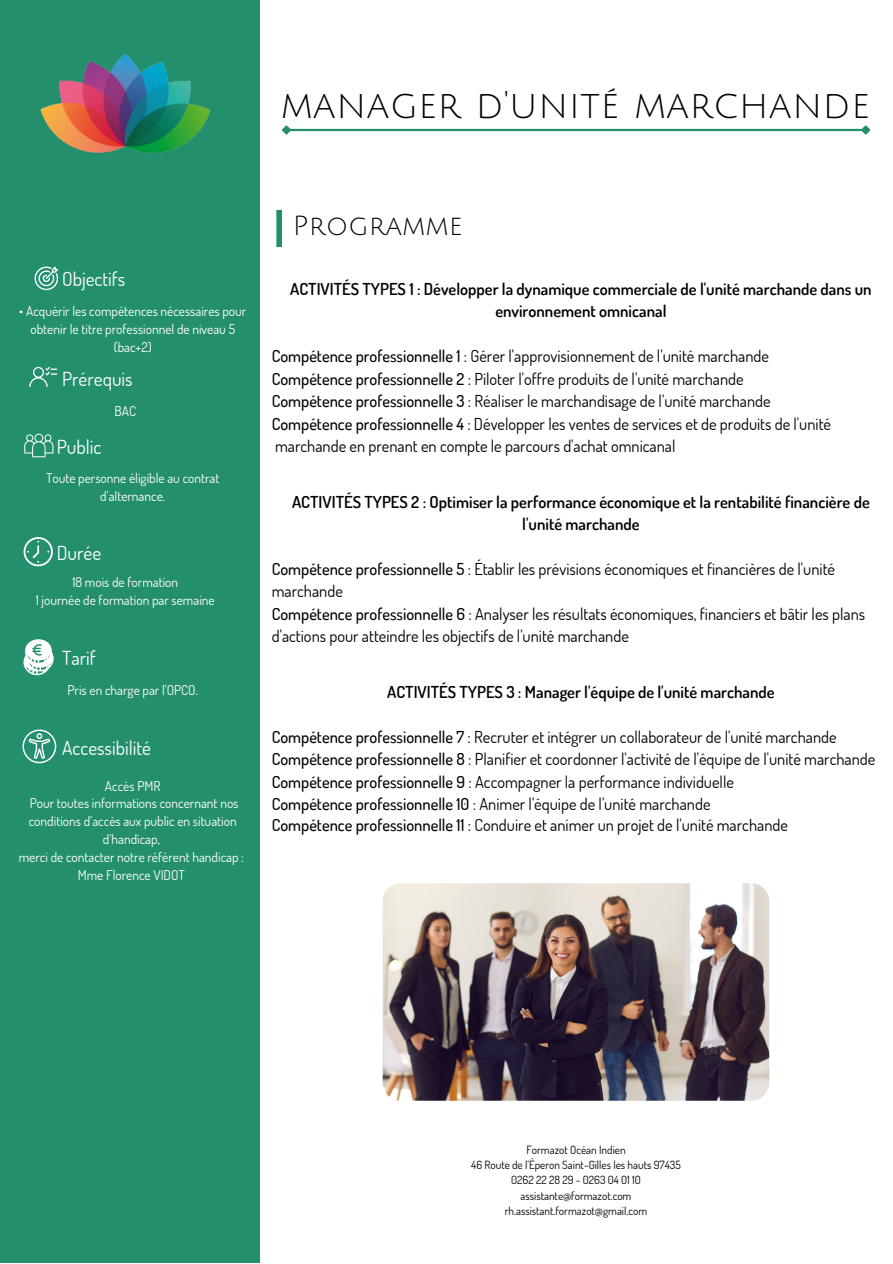
<style>
.page{position:relative;width:893px;height:1264px;background:#fff}
.page>*{position:absolute;margin:0;border:0;box-sizing:border-box;transform-origin:0 0}
.t1{font:37.5px "Julius Sans One";letter-spacing:.02em;color:#000}
.t2{font:27px "Julius Sans One";letter-spacing:.02em;color:#000}
.t3{font:19.35px "Dosis";color:#fff}
.t4{font:16.5px/22.5px "Dosis";color:#000}
.t5{font:600 16.5px/22.5px "Dosis";color:#000;text-align:center}
.t6{font:13.5px/17.9px "Dosis";color:#fff;text-align:center}
.t7{font:11.25px/15.1px "Dosis";color:#000;text-align:center}
.s1{font-weight:500}
</style>
<div class="page">
<div style="left:0;top:0;width:260px;height:1262px;background:#238f6d"></div>
<img style="left:40px;top:53px;width:171px;height:100px">
<div style="left:276px;top:210px;width:6px;height:37px;background:#238f6d"></div>
<hr style="left:289px;top:129px;width:573px;height:2px;background:#238f6d">
<svg style="left:282px;top:125px;width:11px;height:10px"></svg>
<svg style="left:859px;top:125px;width:12px;height:10px"></svg>
<img style="left:382px;top:883px;width:387px;height:217px;border-radius:18px">
<svg style="left:35px;top:266px;width:23px;height:24px"></svg>
<svg style="left:29px;top:367px;width:28px;height:20px"></svg>
<svg style="left:24px;top:433px;width:29px;height:24px"></svg>
<svg style="left:24px;top:537px;width:29px;height:29px"></svg>
<svg style="left:23px;top:639px;width:31px;height:36px"></svg>
<svg style="left:23px;top:729px;width:33px;height:34px"></svg>
<h1 class="t1" style="left:281px;top:85px;width:590px">manager d'unité marchande</h1>
<p class="t3" style="left:62px;top:266px;width:65px">Objectifs</p>
<p class="t6" style="left:19px;top:301px;width:228px">• Acquérir les compétences nécessaires pour obtenir le titre professionnel de niveau 5 (bac+2)</p>
<p class="t3" style="left:62px;top:366px;width:72px">Prérequis</p>
<p class="t6" style="left:114px;top:401px;width:23px">BAC</p>
<p class="t3" style="left:57px;top:434px;width:46px">Public</p>
<p class="t6" style="left:46px;top:469px;width:175px">Toute personne éligible au contrat d'alternance.</p>
<p class="t3" style="left:57px;top:540px;width:46px">Durée</p>
<p class="t6" style="left:36px;top:572px;width:180px">18 mois de formation<br>1 journée de formation par semaine</p>
<p class="t3" style="left:62px;top:645px;width:35px">Tarif</p>
<p class="t6" style="left:68px;top:680px;width:132px">Pris en charge par l'OPCO.</p>
<p class="t3" style="left:62px;top:734px;width:90px">Accessibilité</p>
<p class="t6" style="left:19px;top:776px;width:227px">Accès PMR<br>Pour toutes informations concernant nos conditions d’accès aux public en situation d’handicap,<br>merci de contacter notre référent handicap :<br>Mme Florence VIDOT</p>
<h2 class="t2" style="left:293px;top:212px;width:171px">Programme</h2>
<p class="t5" style="left:290px;top:277px;width:583px">ACTIVITÉS TYPES 1 : Développer la dynamique commerciale de l'unité marchande dans un environnement omnicanal</p>
<p class="t4" style="left:272px;top:344px;width:560px"><span class="s1">Compétence professionnelle 1</span> : Gérer l'approvisionnement de l'unité marchande <span class="s1">Compétence professionnelle 2</span> : Piloter l'offre produits de l'unité marchande<br><span class="s1">Compétence professionnelle 3</span> : Réaliser le marchandisage de l'unité marchande <span class="s1">Compétence professionnelle 4</span> : Développer les ventes de services et de produits de l'unité marchande en prenant en compte le parcours d'achat omnicanal</p>
<p class="t5" style="left:292px;top:489px;width:579px">ACTIVITÉS TYPES 2 : Optimiser la performance économique et la rentabilité financière de l'unité marchande</p>
<p class="t4" style="left:272px;top:557px;width:595px"><span class="s1">Compétence professionnelle 5</span> : Établir les prévisions économiques et financières de l'unité marchande<br><span class="s1">Compétence professionnelle 6</span> : Analyser les résultats économiques, financiers et bâtir les plans d'actions pour atteindre les objectifs de l'unité marchande</p>
<p class="t5" style="left:387px;top:680px;width:389px">ACTIVITÉS TYPES 3 : Manager l'équipe de l'unité marchande</p>
<p class="t4" style="left:272px;top:725px;width:605px"><span class="s1">Compétence professionnelle 7</span> : Recruter et intégrer un collaborateur de l'unité marchande <span class="s1">Compétence professionnelle 8</span> : Planifier et coordonner l'activité de l'équipe de l'unité marchande <span class="s1">Compétence professionnelle 9</span> : Accompagner la performance individuelle<br><span class="s1">Compétence professionnelle 10</span> : Animer l'équipe de l'unité marchande</p>
<p class="t4" style="left:272px;top:812px;width:517px"><span class="s1">Compétence professionnelle 11</span> : Conduire et animer un projet de l'unité marchande</p>
<p class="t7" style="left:471px;top:1142px;width:211px">Formazot Océan Indien<br>46 Route de l'Éperon Saint-Gilles les hauts 97435<br>0262 22 28 29 - 0263 04 01 10 assistante@formazot.com rh.assistant.formazot@gmail.com</p>
</div>
